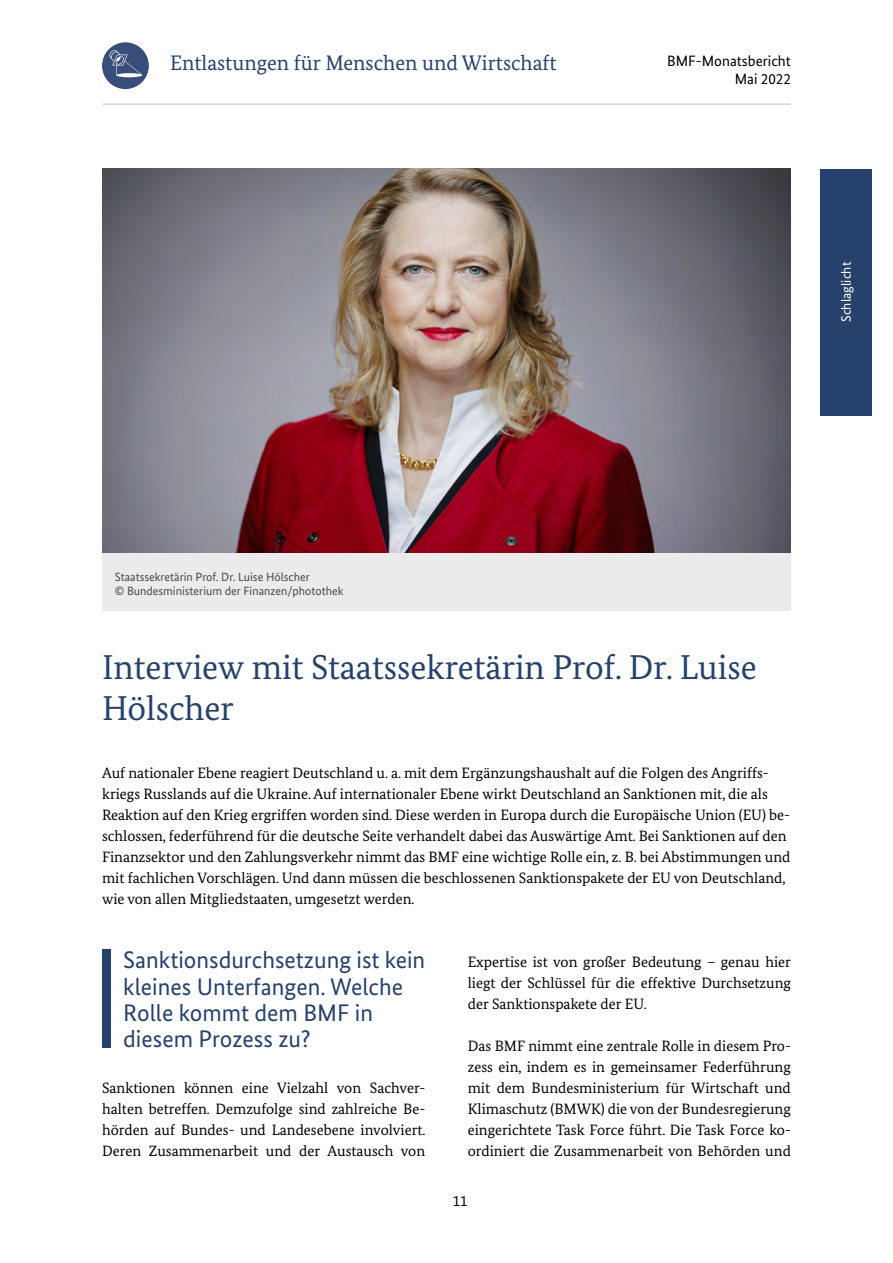
<style>
.page{position:relative;width:893px;height:1263px;background:#fff}
.page>*{position:absolute;margin:0;border:0;box-sizing:border-box;transform-origin:0 0}
.Überschrift_erste_Eb{font:34.5px/41.4px "Bundes Serif";color:#26416c}
.Überschrift_zweite_E{font:24px/26.2px "Bundes Sans";color:#26416c}
.t1{font:21px "Bundes Serif";color:#26416c}
.Einspaltiger_Fließte{font:15px/21px "Bundes Serif";color:#000}
.Zweispaltiger_Fließt{font:15px/21px "Bundes Serif";color:#000;text-align:justify}
.t2{font:15px/18px "Bundes Sans";color:#000;text-align:right}
.t3{font:13.5px "Bundes Sans";color:#fff}
.Bildunterschrift_ein{font:12px/14.4px "Bundes Sans";color:#484848}
</style>
<div class="page">
<div style="left:102px;top:42px;width:47px;height:47px;background:#374d7a;border-radius:50%"></div>
<svg style="left:109px;top:50px;width:33px;height:27px"></svg>
<hr style="left:102px;top:103px;width:689px;height:2px;background:#d6d6d6">
<div style="left:821px;top:169px;width:51px;height:246px;background:#26416c"></div>
<div style="left:102px;top:950px;width:9px;height:98px;background:#26416c"></div>
<div style="left:102px;top:421px;width:689px;height:190px;background:#ebebeb"></div>
<img style="left:102px;top:169px;width:689px;height:384px">
<h3 class="t1" style="left:170px;top:50px;width:388px">Entlastungen für Menschen und Wirtschaft</h3>
<p class="t2" style="left:667px;top:51px;width:125px">BMF-Monatsbericht<br>Mai 2022</p>
<p class="t3" style="left:838px;top:322px;width:62px;rotate:-90deg">Schlaglicht</p>
<p class="Bildunterschrift_ein" style="left:115px;top:569px;width:230px">Staatssekretärin Prof. Dr. Luise Hölscher<br>© Bundesministerium der Finanzen/photothek</p>
<h2 class="Überschrift_erste_Eb" style="left:102px;top:646px;width:656px">Interview mit Staatssekretärin Prof. Dr. Luise<br>Hölscher</h2>
<p class="Einspaltiger_Fließte" style="left:102px;top:762px;width:690px">Auf nationaler Ebene reagiert Deutschland u. a. mit dem Ergänzungshaushalt auf die Folgen des Angriffs&shy;kriegs Russlands auf die Ukraine. Auf internationaler Ebene wirkt Deutschland an Sanktionen mit, die als Reaktion auf den Krieg ergriffen worden sind. Diese werden in Europa durch die Europäische Union (EU) be&shy;schlossen, federführend für die deutsche Seite verhandelt dabei das Auswärtige Amt. Bei Sanktionen auf den Finanzsektor und den Zahlungsverkehr nimmt das BMF eine wichtige Rolle ein, z. B. bei Abstimmungen und mit fachlichen Vorschlägen. Und dann müssen die beschlossenen Sanktionspakete der EU von Deutschland, wie von allen Mitgliedstaaten, umgesetzt werden.</p>
<h3 class="Überschrift_zweite_E" style="left:123px;top:947px;width:303px">Sanktionsdurchsetzung ist kein kleines Unterfangen. Welche<br>Rolle kommt dem BMF in diesem Prozess zu?</h3>
<p class="Zweispaltiger_Fließt" style="left:102px;top:1077px;width:325px">Sanktionen können eine Vielzahl von Sachver&shy;halten betreffen. Demzufolge sind zahlreiche Be&shy;hörden auf Bundes- und Landesebene involviert.<br>Deren Zusammenarbeit und der Austausch von</p>
<p class="Zweispaltiger_Fließt" style="left:468px;top:951px;width:325px">Expertise ist von großer Bedeutung – genau hier liegt der Schlüssel für die effektive Durchsetzung der Sanktionspakete der EU.</p>
<p class="Zweispaltiger_Fließt" style="left:468px;top:1035px;width:325px">Das BMF nimmt eine zentrale Rolle in diesem Pro&shy;zess ein, indem es in gemeinsamer Federführung mit dem Bundesministerium für Wirtschaft und Klimaschutz (BMWK) die von der Bundesregierung eingerichtete Task Force führt. Die Task Force ko&shy;ordiniert die Zusammenarbeit von Behörden und</p>
<p class="t2" style="left:453px;top:1192px;width:16px">11</p>
</div>
